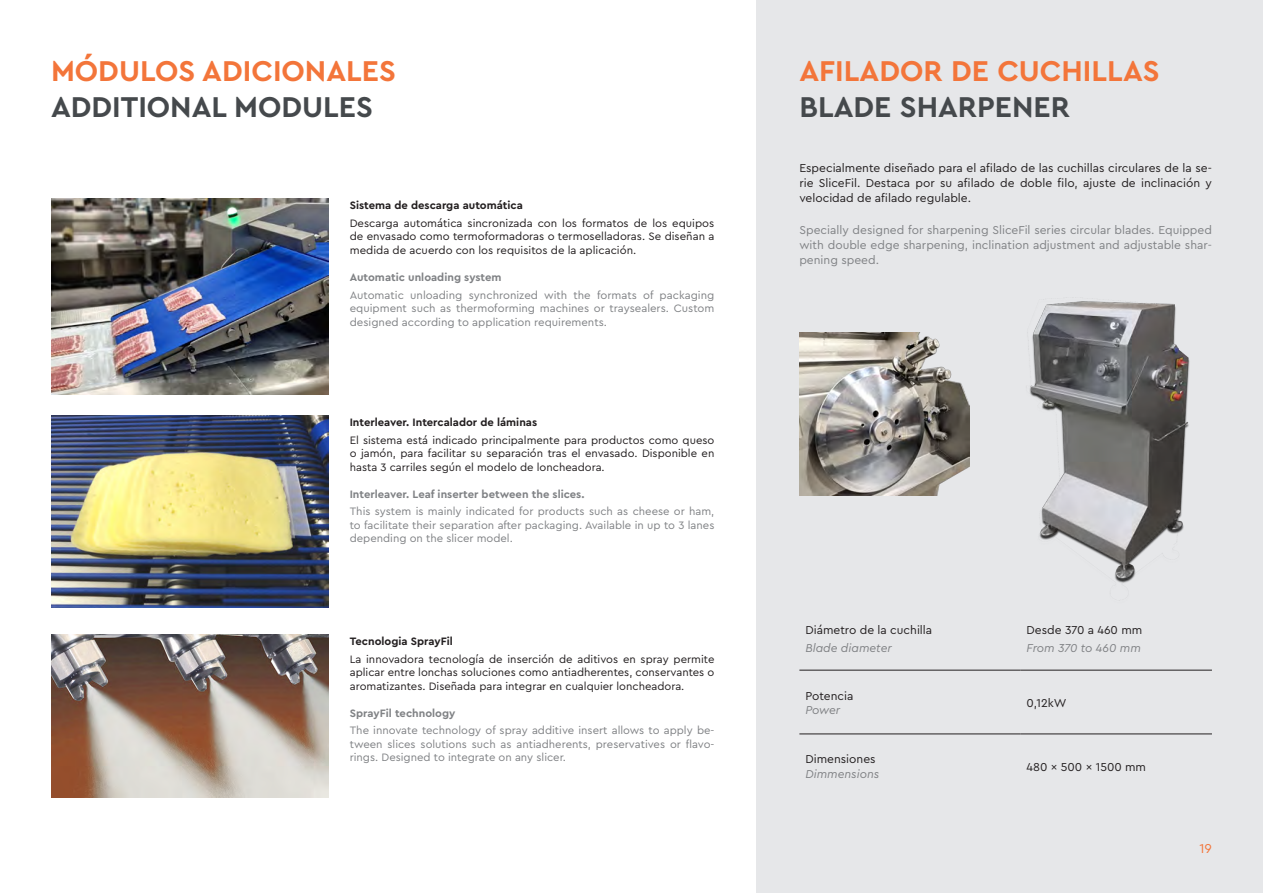
<style>
.page{position:relative;width:1263px;height:893px;background:#fff}
.page>*{position:absolute;margin:0;border:0;box-sizing:border-box;transform-origin:0 0}
.Titol___ESP{font:700 30px "Cera Pro";color:#f3753a}
.Titol___ENG{font:700 30px "Cera Pro";color:#45494c}
.t1{font:13.5px "Cera Pro";color:#f3753a}
.Cos___ESP{font:12px/15px "Cera Pro";color:#231f20;text-align:justify}
.Cos___ENG{font:12px/15px "Cera Pro";color:#808285;text-align:justify}
.Cos___ESP-2{font:italic 12px "Cera Pro";color:#808285}
.Cos___ESP-3{font:11.25px/13.5px "Cera Pro";color:#231f20;text-align:justify}
.Cos___ENG-2{font:11.25px/13.5px "Cera Pro";color:#808285;text-align:justify}
.Cos___ENG-3{font:700 11.25px "Cera Pro";color:#808285}
.Cos___ESP-4{font:700 11.25px "Cera Pro";color:#231f20}
</style>
<div class="page">
<div style="left:757px;top:0;width:506px;height:893px;background:#e6e7e9"></div>
<img style="left:1027px;top:301px;width:163px;height:282px">
<img style="left:799px;top:332px;width:171px;height:163px">
<img style="left:51px;top:199px;width:277px;height:196px">
<img style="left:51px;top:416px;width:277px;height:191px">
<img style="left:51px;top:635px;width:277px;height:163px">
<hr style="left:799px;top:670px;width:221px;height:1px;background:#231f20">
<hr style="left:1020px;top:670px;width:192px;height:1px;background:#231f20">
<hr style="left:799px;top:734px;width:221px;height:1px;background:#231f20">
<hr style="left:1020px;top:734px;width:192px;height:1px;background:#231f20">
<p class="Titol___ESP" style="left:51px;top:51px;width:346px">MÓDULOS ADICIONALES</p>
<p class="Titol___ESP" style="left:799px;top:51px;width:361px">AFILADOR DE CUCHILLAS</p>
<p class="Titol___ENG" style="left:51px;top:87px;width:323px">ADDITIONAL MODULES</p>
<p class="Titol___ENG" style="left:799px;top:87px;width:272px">BLADE SHARPENER</p>
<p class="Cos___ESP-4" style="left:350px;top:198px;width:175px">Sistema de descarga automática</p>
<p class="Cos___ESP-3" style="left:350px;top:216px;width:366px">Descarga automática sincronizada con los formatos de los equipos de envasado como termoformadoras o termoselladoras. Se diseñan a medida de acuerdo con los requisitos de la aplicación.</p>
<p class="Cos___ENG-3" style="left:350px;top:269px;width:153px">Automatic unloading system</p>
<p class="Cos___ENG-2" style="left:350px;top:287px;width:366px">Automatic unloading synchronized with the formats of packaging equipment such as thermoforming machines or traysealers. Custom designed according to application requirements.</p>
<p class="Cos___ESP-4" style="left:350px;top:415px;width:189px">Interleaver. Intercalador de láminas</p>
<p class="Cos___ESP-3" style="left:350px;top:433px;width:366px">El sistema está indicado principalmente para productos como queso o jamón, para facilitar su separación tras el envasado. Disponible en hasta 3 carriles según el modelo de loncheadora.</p>
<p class="Cos___ENG-3" style="left:350px;top:486px;width:236px">Interleaver. Leaf inserter between the slices.</p>
<p class="Cos___ENG-2" style="left:350px;top:504px;width:366px">This system is mainly indicated for products such as cheese or ham, to facilitate their separation after packaging. Available in up to 3 lanes depending on the slicer model.</p>
<p class="Cos___ESP-4" style="left:350px;top:634px;width:105px">Tecnologia SprayFil</p>
<p class="Cos___ESP-3" style="left:350px;top:652px;width:366px">La innovadora tecnología de inserción de aditivos en spray permite aplicar entre lonchas soluciones como antiadherentes, conservantes o aromatizantes. Diseñada para integrar en cualquier loncheadora.</p>
<p class="Cos___ENG-3" style="left:350px;top:705px;width:107px">SprayFil technology</p>
<p class="Cos___ENG-2" style="left:350px;top:723px;width:366px">The innovate technology of spray additive insert allows to apply be&shy;tween slices solutions such as antiadherents, preservatives or flavo&shy;rings. Designed to integrate on any slicer.</p>
<p class="Cos___ESP" style="left:799px;top:160px;width:414px">Especialmente diseñado para el afilado de las cuchillas circulares de la se&shy;rie SliceFil. Destaca por su afilado de doble filo, ajuste de inclinación y velocidad de afilado regulable.</p>
<p class="Cos___ENG" style="left:799px;top:222px;width:414px">Specially designed for sharpening SliceFil series circular blades. Equipped with double edge sharpening, inclination adjustment and adjustable shar&shy;pening speed.</p>
<p class="Cos___ESP" style="left:805px;top:622px;width:128px">Diámetro de la cuchilla</p>
<p class="Cos___ESP-2" style="left:805px;top:640px;width:88px">Blade diameter</p>
<p class="Cos___ESP" style="left:805px;top:688px;width:50px">Potencia</p>
<p class="Cos___ESP-2" style="left:805px;top:702px;width:36px">Power</p>
<p class="Cos___ESP" style="left:805px;top:751px;width:72px">Dimensiones</p>
<p class="Cos___ESP-2" style="left:805px;top:766px;width:75px">Dimmensions</p>
<p class="Cos___ESP" style="left:1026px;top:622px;width:117px">Desde 370 a 460 mm</p>
<p class="Cos___ESP-2" style="left:1026px;top:640px;width:116px">From 370 to 460 mm</p>
<p class="Cos___ESP" style="left:1026px;top:695px;width:41px">0,12kW</p>
<p class="Cos___ESP" style="left:1026px;top:759px;width:121px">480 x 500 x 1500 mm</p>
<p class="t1" style="left:1199px;top:839px;width:14px">19</p>
</div>
